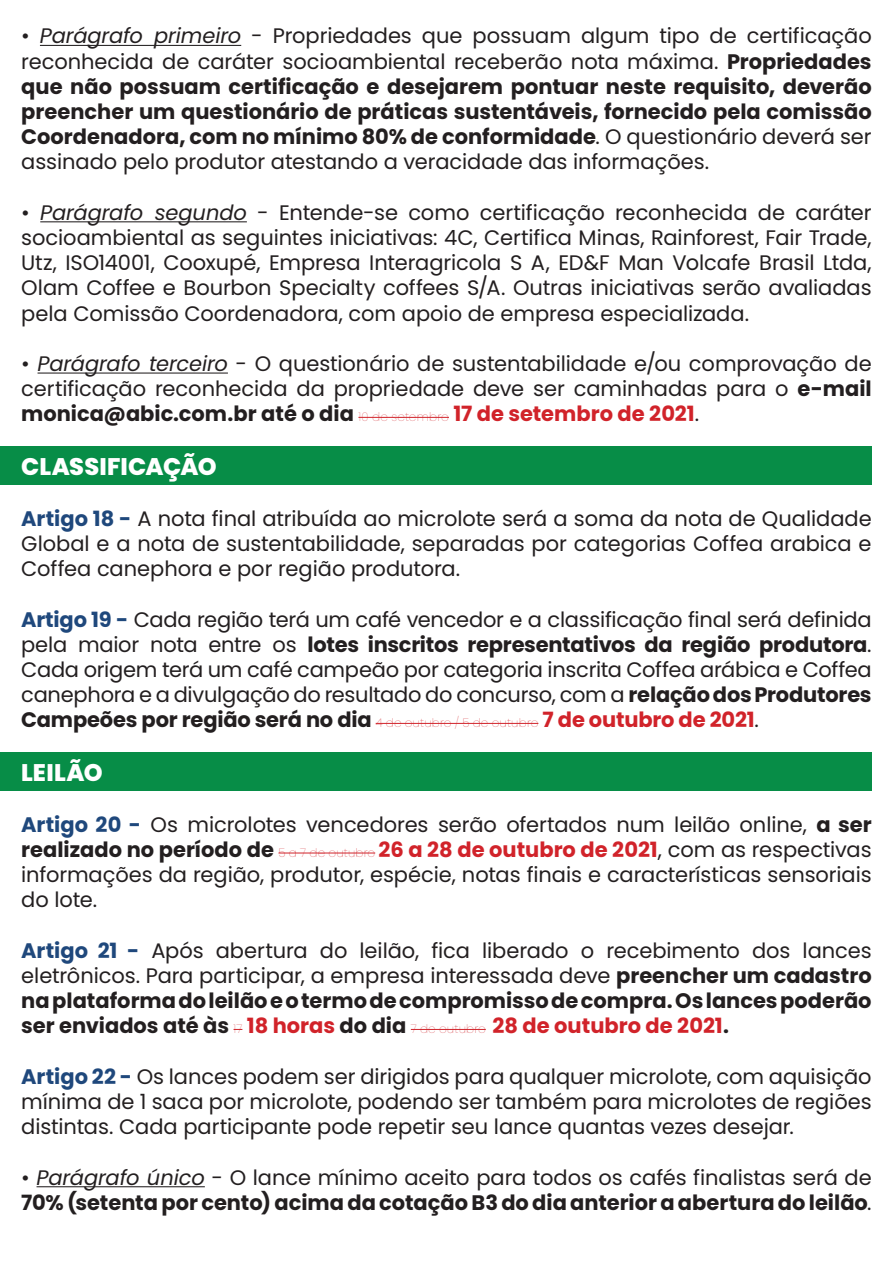
<style>
.page{position:relative;width:893px;height:1263px;background:#fff}
.page>*{position:absolute;margin:0;border:0;box-sizing:border-box;transform-origin:0 0}
.t1{font:800 24px "Poppins";color:#fff}
.t2{font:21px/25.2px "Poppins";letter-spacing:-.005em;color:#231f20;text-align:justify}
.t3{font:700 21px/25.2px "Poppins";color:#231f20;text-align:justify}
.s1{font-weight:400}
.s2{font-weight:400;font-style:italic}
.s3{font-style:italic}
.s4{font-weight:700}
.s5{font-weight:100;font-size:12px;color:#d1232a}
.s6{font-weight:700;color:#d1232a}
.s7{font-weight:700;color:#1f487c}
.s8{color:#1f487c}
.s9{color:#d1232a}
</style>
<div class="page">
<div style="left:0;top:752px;width:872px;height:39px;background:#078d47"></div>
<div style="left:0;top:446px;width:872px;height:39px;background:#078d47"></div>
<hr style="left:40px;top:45px;width:201px;height:1px;background:#231f20">
<hr style="left:40px;top:221px;width:207px;height:1px;background:#231f20">
<hr style="left:38px;top:372px;width:190px;height:2px;background:#231f20">
<hr style="left:37px;top:1186px;width:168px;height:1px;background:#231f20">
<hr style="left:358px;top:417px;width:91px;height:1px;background:#d1232a">
<hr style="left:376px;top:723px;width:162px;height:1px;background:#d1232a">
<hr style="left:278px;top:853px;width:97px;height:1px;background:#d1232a">
<hr style="left:411px;top:1029px;width:75px;height:1px;background:#d1232a">
<p class="t3" style="left:21px;top:23px;width:852px"><span class="s1">•</span> <span class="s2">Parágrafo primeiro</span> <span class="s1">- Propriedades que possuam algum tipo de certificação reconhecida de caráter socioambiental receberão nota máxima.</span> Propriedades que não possuam certificação e desejarem pontuar neste requisito, deverão preencher um questionário de práticas sustentáveis, fornecido pela comissão Coordenadora, com no mínimo 80% de conformidade<span class="s1">. O questionário deverá ser assinado pelo produtor atestando a veracidade das informações.</span></p>
<p class="t2" style="left:21px;top:200px;width:852px">• <span class="s3">Parágrafo segundo</span> - Entende-se como certificação reconhecida de caráter socioambiental as seguintes iniciativas: 4C, Certifica Minas, Rainforest, Fair Trade, Utz, ISO14001, Cooxupé, Empresa Interagricola S A, ED&amp;F Man Volcafe Brasil Ltda, Olam Coffee e Bourbon Specialty coffees S/A. Outras iniciativas serão avaliadas pela Comissão Coordenadora, com apoio de empresa especializada.</p>
<p class="t2" style="left:21px;top:351px;width:852px">• <span class="s3">Parágrafo terceiro</span> - O questionário de sustentabilidade e/ou comprovação de certificação reconhecida da propriedade deve ser caminhadas para o <span class="s4">e-mail monica@abic.com.br até o dia</span> <span class="s5">10 de setembro</span> <span class="s6">17 de setembro de 2021</span>.</p>
<p class="t1" style="left:21px;top:453px;width:197px">CLASSIFICAÇÃO</p>
<p class="t2" style="left:21px;top:506px;width:852px"><span class="s7">Artigo 18 -</span> A nota final atribuída ao microlote será a soma da nota de Qualidade Global e a nota de sustentabilidade, separadas por categorias Coffea arabica e Coffea canephora e por região produtora.</p>
<p class="t2" style="left:21px;top:607px;width:852px"><span class="s7">Artigo 19 -</span> Cada região terá um café vencedor e a classificação final será definida pela maior nota entre os <span class="s4">lotes inscritos representativos da região produtora</span>.<br>Cada origem terá um café campeão por categoria inscrita Coffea arábica e Coffea canephora e a divulgação do resultado do concurso, com a <span class="s4">relação dos Produtores Campeões por região será no dia</span> <span class="s5">4 de outubro / 5 de outubro</span> <span class="s6">7 de outubro de 2021</span>.</p>
<p class="t1" style="left:21px;top:759px;width:83px">LEILÃO</p>
<p class="t2" style="left:21px;top:812px;width:852px"><span class="s7">Artigo 20 -</span> Os microlotes vencedores serão ofertados num leilão online, <span class="s4">a ser realizado no período de</span> <span class="s5">5 a 7 de outubro</span> <span class="s6">26 a 28 de outubro de 2021</span>, com as respectivas informações da região, produtor, espécie, notas finais e características sensoriais do lote.</p>
<p class="t3" style="left:21px;top:938px;width:852px"><span class="s8">Artigo 21 -</span> <span class="s1">Após abertura do leilão, fica liberado o recebimento dos lances eletrônicos. Para participar, a empresa interessada deve</span> preencher um cadastro na plataforma do leilão e o termo de compromisso de compra. Os lances poderão ser enviados até às <span class="s5">17</span> <span class="s9">18 horas</span> do dia <span class="s5">7 de outubro</span> <span class="s9">28 de outubro de 2021</span>.</p>
<p class="t2" style="left:21px;top:1064px;width:852px"><span class="s7">Artigo 22 -</span> Os lances podem ser dirigidos para qualquer microlote, com aquisição mínima de 1 saca por microlote, podendo ser também para microlotes de regiões distintas. Cada participante pode repetir seu lance quantas vezes desejar.</p>
<p class="t3" style="left:21px;top:1165px;width:852px"><span class="s1">•</span> <span class="s2">Parágrafo único</span> <span class="s1">- O lance mínimo aceito para todos os cafés finalistas será de<br></span>70% (setenta por cento) acima da cotação B3 do dia anterior a abertura do leilão<span class="s1">.</span></p>
</div>
